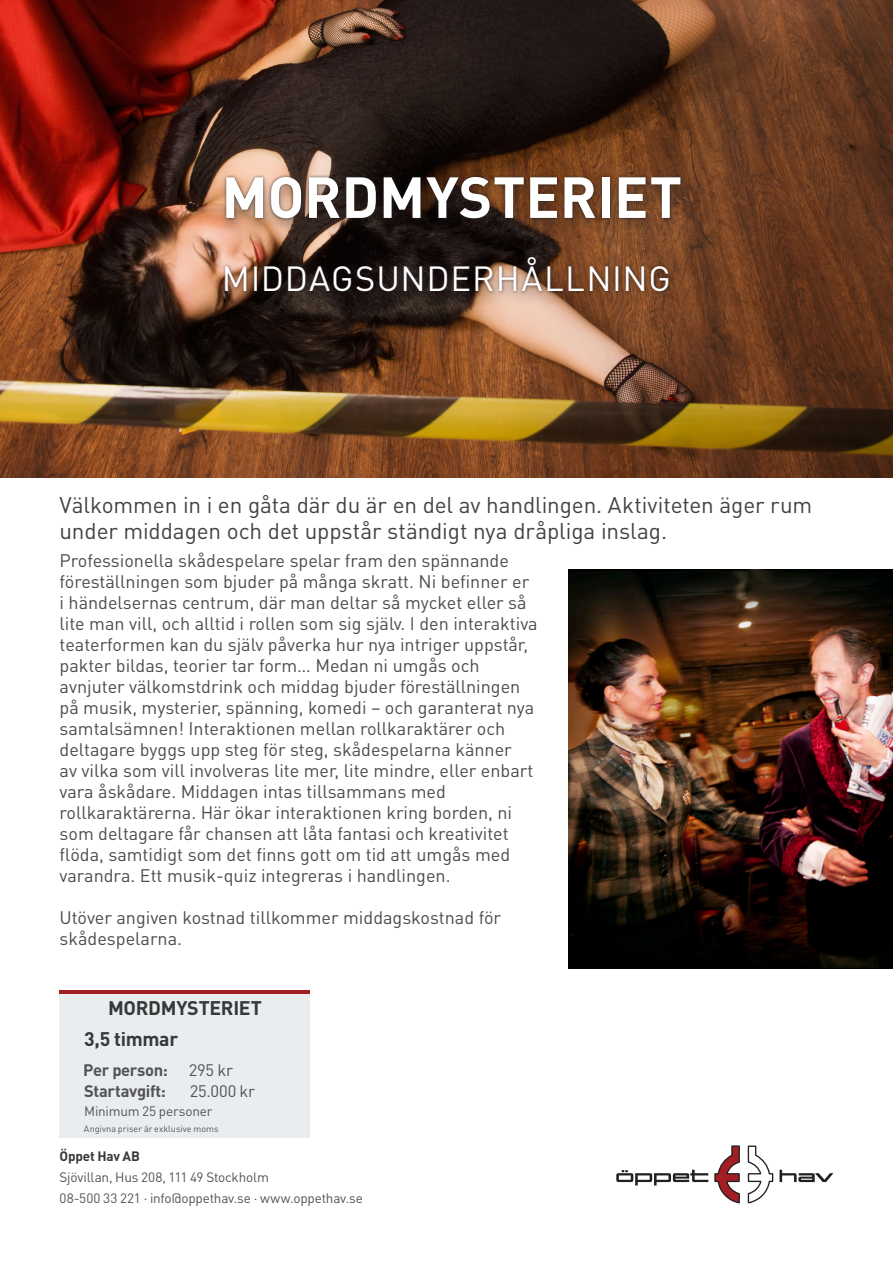
<style>
.page{position:relative;width:893px;height:1263px;background:#fff}
.page>*{position:absolute;margin:0;border:0;box-sizing:border-box;transform-origin:0 0}
.Rubrik_1_-_Vit{font:700 57px "DIN Pro";color:#fff}
.Rubrik_2_-_Vit{font:34.5px "DIN Pro";letter-spacing:.025em;color:#fff}
.h4_-_American{font:22.5px/25.5px "DIN Pro";letter-spacing:-.005em;color:#434346}
.Brödtext_-_Bold{font:700 19.5px "DIN Pro";letter-spacing:-.015em;color:#383839}
.t1{font:18px/21px "DIN Pro";color:#4a4c4e}
.Mindre_brödtext_-_Bo{font:700 16.5px "DIN Pro";letter-spacing:-.02em;color:#535355}
.Mindre_brödtext{font:16.5px "DIN Pro";letter-spacing:-.02em;color:#535355}
.Notis{font:13.5px "DIN Pro";letter-spacing:-.01em;color:#535355}
.Mindre_brödtext-2{font:13.5px "DIN Pro";letter-spacing:-.015em;color:#535355}
.Notis-2{font:700 13.5px "DIN Pro";letter-spacing:-.01em;color:#383839}
.Mindre_brödtext-3{font:9px "DIN Pro";letter-spacing:.005em;color:#535355}
</style>
<div class="page">
<img style="left:0;top:0;width:893px;height:477px">
<svg style="left:616px;top:1170px;width:92px;height:15px"></svg>
<svg style="left:747px;top:1145px;width:86px;height:58px"></svg>
<svg style="left:714px;top:1145px;width:26px;height:58px"></svg>
<img style="left:569px;top:570px;width:324px;height:398px">
<div style="left:60px;top:993px;width:250px;height:145px;background:#e9edf0"></div>
<hr style="left:60px;top:990px;width:250px;height:4px;background:#a21e23">
<div style="left:217px;top:173px;width:476px;height:62px;background:#231f20;opacity:.4"></div>
<div style="left:223px;top:174px;width:461px;height:48px;background:#231f20;opacity:.7"></div>
<div style="left:215px;top:254px;width:464px;height:55px;background:#231f20;opacity:.35"></div>
<div style="left:223px;top:254px;width:449px;height:41px;background:#231f20;opacity:.65"></div>
<p class="Rubrik_1_-_Vit" style="left:222px;top:159px;width:462px">MORDMYSTERIET</p>
<p class="Rubrik_2_-_Vit" style="left:222px;top:255px;width:451px">MIDDAGSUNDERHÅLLNING</p>
<p class="h4_-_American" style="left:60px;top:491px;width:754px">Välkommen in i en gåta där du är en del av handlingen. Aktiviteten äger rum under middagen och det uppstår ständigt nya dråpliga inslag.</p>
<p class="t1" style="left:60px;top:549px;width:480px">Professionella skådespelare spelar fram den spännande föreställningen som bjuder på många skratt. Ni befinner er i händelsernas centrum, där man deltar så mycket eller så lite man vill, och alltid i rollen som sig själv. I den interaktiva teaterformen kan du själv påverka hur nya intriger uppstår, pakter bildas, teorier tar form… Medan ni umgås och avnjuter välkomstdrink och middag bjuder föreställningen på musik, mysterier, spänning, komedi – och garanterat nya samtalsämnen! Interaktionen mellan rollkaraktärer och deltagare byggs upp steg för steg, skådespelarna känner<br>av vilka som vill involveras lite mer, lite mindre, eller enbart vara åskådare. Middagen intas tillsammans med rollkaraktärerna. Här ökar interaktionen kring borden, ni som deltagare får chansen att låta fantasi och kreativitet flöda, samtidigt som det finns gott om tid att umgås med varandra. Ett musik-quiz integreras i handlingen.</p>
<p class="t1" style="left:60px;top:906px;width:443px">Utöver angiven kostnad tillkommer middagskostnad för skådespelarna.</p>
<p class="Brödtext_-_Bold" style="left:108px;top:994px;width:155px">MORDMYSTERIET</p>
<p class="Brödtext_-_Bold" style="left:84px;top:1026px;width:95px">3,5 timmar</p>
<p class="Mindre_brödtext_-_Bo" style="left:83px;top:1058px;width:86px">Per person:</p>
<p class="Mindre_brödtext_-_Bo" style="left:84px;top:1080px;width:83px">Startavgift:</p>
<p class="Mindre_brödtext" style="left:189px;top:1058px;width:46px">295 kr</p>
<p class="Mindre_brödtext" style="left:190px;top:1080px;width:67px">25.000 kr</p>
<p class="Mindre_brödtext-2" style="left:84px;top:1102px;width:130px">Minimum 25 personer</p>
<p class="Mindre_brödtext-3" style="left:84px;top:1122px;width:136px">Angivna priser är exklusive moms</p>
<p class="Notis-2" style="left:60px;top:1147px;width:82px">Öppet Hav AB</p>
<p class="Notis" style="left:60px;top:1168px;width:211px">Sjövillan, Hus 208, 111 49 Stockholm</p>
<p class="Notis" style="left:60px;top:1189px;width:305px">08-500 33 221 · info@oppethav.se · www.oppethav.se</p>
</div>
